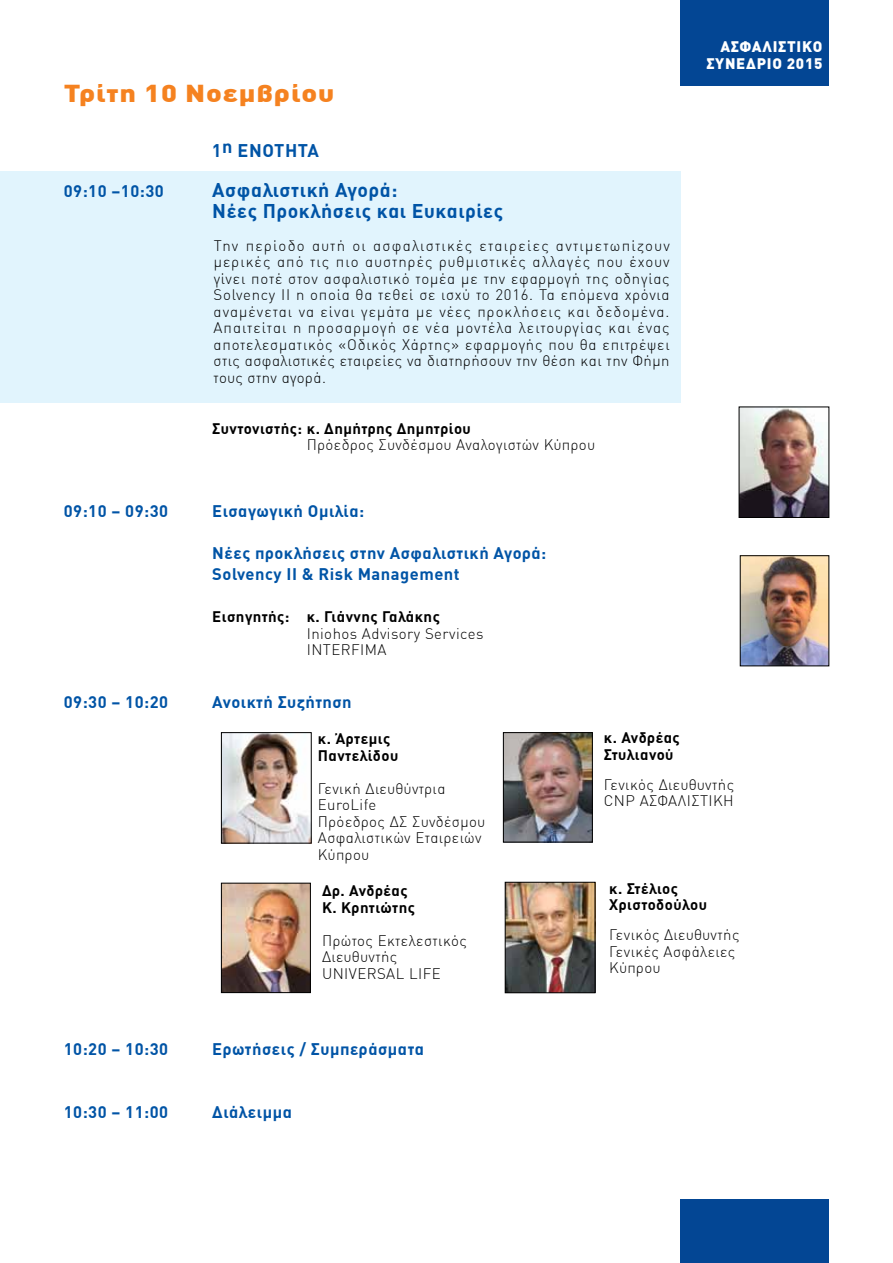
<style>
.page{position:relative;width:893px;height:1263px;background:#fff}
.page>*{position:absolute;margin:0;border:0;box-sizing:border-box;transform-origin:0 0}
.t1{font:900 24px "DIN Greek";letter-spacing:.03em;color:#f58220;scale:1.2 1}
.t2{font:700 19.5px/21px "DIN Greek";letter-spacing:.03em;color:#0054a6}
.t3{font:700 18px "DIN Greek";letter-spacing:.03em;color:#0054a6}
.t4{font:700 16.5px/21px "DIN Greek";letter-spacing:.03em;color:#0054a6}
.t5{font:300 15px/16.5px "DIN Greek";letter-spacing:.03em;color:#000}
.t6{font:700 15px/16.5px "DIN Greek";letter-spacing:.03em;color:#000}
.t7{font:900 15px/16.5px "DIN Greek";letter-spacing:.05em;color:#fff;text-align:right}
</style>
<div class="page">
<img style="left:742px;top:557px;width:85px;height:107px">
<div style="left:740px;top:555px;width:89px;height:111px;border:1px solid #000"></div>
<div style="left:0;top:171px;width:680px;height:232px;background:#e1f4fd"></div>
<div style="left:680px;top:0;width:149px;height:85px;background:#034694"></div>
<div style="left:680px;top:1199px;width:149px;height:64px;background:#034694"></div>
<img style="left:505px;top:734px;width:86px;height:106px">
<div style="left:503px;top:732px;width:90px;height:110px;border:1px solid #000"></div>
<img style="left:223px;top:885px;width:86px;height:106px">
<div style="left:221px;top:883px;width:90px;height:110px;border:1px solid #000"></div>
<img style="left:223px;top:734px;width:87px;height:107px">
<div style="left:221px;top:732px;width:91px;height:111px;border:1px solid #000"></div>
<img style="left:507px;top:884px;width:86px;height:107px">
<div style="left:505px;top:882px;width:90px;height:111px;border:1px solid #000"></div>
<img style="left:741px;top:409px;width:86px;height:107px">
<div style="left:739px;top:407px;width:90px;height:111px;border:1px solid #000"></div>
<h1 class="t1" style="left:64px;top:79px;width:227px">Τρίτη 10 Νοεμβρίου</h1>
<p class="t3" style="left:212px;top:140px;width:109px">1η ΕΝΟΤΗΤΑ</p>
<p class="t4" style="left:64px;top:180px;width:102px">09:10 –10:30</p>
<h2 class="t2" style="left:212px;top:179px;width:292px">Ασφαλιστική Αγορά:<br>Νέες Προκλήσεις και Ευκαιρίες</h2>
<p class="t5" style="left:213px;top:237px;width:458px;text-align:justify">Την περίοδο αυτή οι ασφαλιστικές εταιρείες αντιμετωπίζουν μερικές από τις πιο αυστηρές ρυθμιστικές αλλαγές που έχουν γίνει ποτέ στον ασφαλιστικό τομέα με την εφαρμογή της οδηγίας Solvency IΙ η οποία θα τεθεί σε ισχύ το 2016. Τα επόμενα χρόνια αναμένεται να είναι γεμάτα με νέες προκλήσεις και δεδομένα.<br>Απαιτείται η προσαρμογή σε νέα μοντέλα λειτουργίας και ένας αποτελεσματικός «Οδικός Χάρτης» εφαρμογής που θα επιτρέψει στις ασφαλιστικές εταιρείες να διατηρήσουν την θέση και την Φήμη τους στην αγορά.</p>
<p class="t6" style="left:212px;top:420px;width:260px">Συντονιστής: κ. Δημήτρης Δημητρίου</p>
<p class="t5" style="left:307px;top:437px;width:290px">Πρόεδρος Συνδέσμου Αναλογιστών Κύπρου</p>
<p class="t4" style="left:64px;top:500px;width:106px">09:10 – 09:30</p>
<p class="t4" style="left:212px;top:500px;width:153px">Εισαγωγική Ομιλία:</p>
<p class="t4" style="left:212px;top:542px;width:336px">Nέες προκλήσεις στην Ασφαλιστική Aγορά:<br>Solvency II &amp; Risk Management</p>
<p class="t6" style="left:212px;top:608px;width:229px">Εισηγητής: κ. Γιάννης Γαλάκης</p>
<p class="t5" style="left:307px;top:625px;width:178px">Iniohos Advisory Services<br>ΙNTERFIMA</p>
<p class="t4" style="left:64px;top:692px;width:106px">09:30 – 10:20</p>
<p class="t4" style="left:212px;top:692px;width:141px">Ανοικτή Συζήτηση</p>
<p class="t7" style="left:706px;top:38px;width:118px">ΑΣΦΑΛΙΣΤΙΚΟ<br>ΣΥΝΕΔΡΙΟ 2015</p>
<p class="t6" style="left:318px;top:730px;width:82px">κ. Άρτεμις<br>Παντελίδου</p>
<p class="t5" style="left:318px;top:780px;width:169px">Γενική Διευθύντρια<br>EuroLife<br>Πρόεδρος ΔΣ Συνδέσμου<br>Ασφαλιστικών Εταιρειών<br>Κύπρου</p>
<p class="t6" style="left:322px;top:882px;width:95px">Δρ. Ανδρέας<br>K. Κρητιώτης</p>
<p class="t5" style="left:322px;top:932px;width:146px">Πρώτος Εκτελεστικός<br>Διευθυντής<br>UNIVERSAL LIFE</p>
<p class="t4" style="left:64px;top:1039px;width:106px">10:20 – 10:30</p>
<p class="t4" style="left:212px;top:1039px;width:213px">Ερωτήσεις / Συμπεράσματα</p>
<p class="t4" style="left:64px;top:1102px;width:106px">10:30 – 11:00</p>
<p class="t4" style="left:212px;top:1102px;width:81px">Διάλειμμα</p>
<p class="t6" style="left:604px;top:730px;width:78px">κ. Ανδρέας<br>Στυλιανού</p>
<p class="t5" style="left:604px;top:776px;width:132px">Γενικός Διευθυντής<br>CNP ΑΣΦΑΛΙΣΤΙΚΗ</p>
<p class="t6" style="left:609px;top:880px;width:99px">κ. Στέλιος<br>Χριστοδούλου</p>
<p class="t5" style="left:609px;top:927px;width:132px">Γενικός Διευθυντής<br>Γενικές Ασφάλειες<br>Κύπρου</p>
</div>
